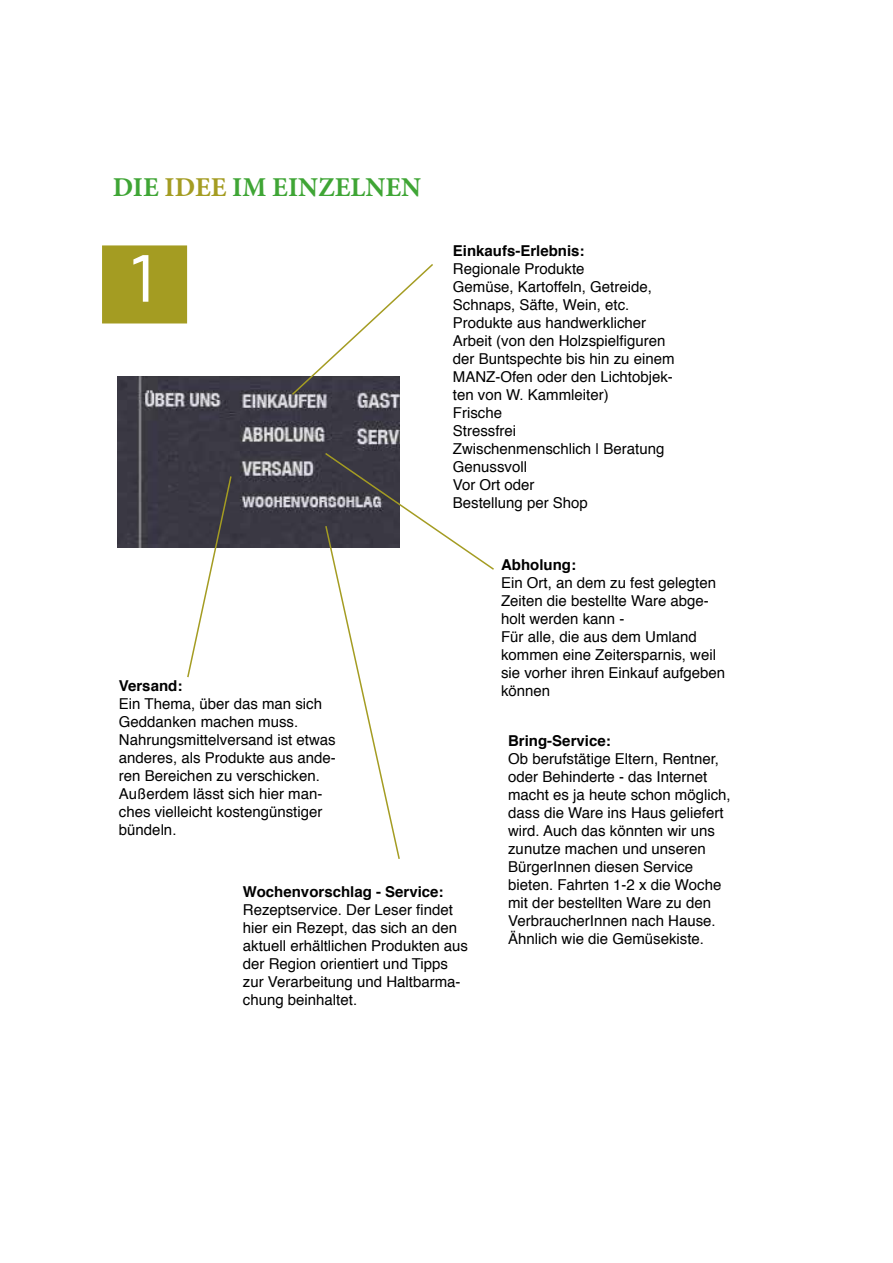
<style>
.page{position:relative;width:893px;height:1263px;background:#fff}
.page>*{position:absolute;margin:0;border:0;box-sizing:border-box;transform-origin:0 0}
.t1{font:61.5px "Geneva";color:#fff}
.t2{font:700 27px "Minion Pro";color:#3fa535}
.t3{font:15px/18px "Helvetica";color:#000}
.t4{font:700 15px "Helvetica";color:#000}
.s1{color:#a49c22}
</style>
<div class="page">
<img style="left:117px;top:377px;width:283px;height:170px">
<svg style="left:290px;top:264px;width:143px;height:132px"></svg>
<svg style="left:186px;top:475px;width:47px;height:203px"></svg>
<svg style="left:324px;top:451px;width:170px;height:408px"></svg>
<div style="left:103px;top:246px;width:83px;height:77px;background:#a49c22"></div>
<div style="left:102px;top:245px;width:85px;height:78px;border:2px solid #a49c22"></div>
<h2 class="t2" style="left:113px;top:168px;width:310px">DIE <span class="s1">IDEE</span> IM EINZELNEN</h2>
<h1 class="t1" style="left:124px;top:244px;width:43px">1</h1>
<p class="t4" style="left:453px;top:239px;width:133px">Einkaufs-Erlebnis:</p>
<p class="t3" style="left:453px;top:260px;width:223px">Regionale Produkte<br>Gemüse, Kartoffeln, Getreide,<br>Schnaps, Säfte, Wein, etc.<br>Produkte aus handwerklicher<br>Arbeit (von den Holzspielfiguren der Buntspechte bis hin zu einem<br>MANZ-Ofen oder den Lichtobjek&shy;ten von W. Kammleiter)<br>Frische<br>Stressfrei<br>Zwischenmenschlich | Beratung<br>Genussvoll<br>Vor Ort oder<br>Bestellung per Shop</p>
<p class="t4" style="left:501px;top:552px;width:76px">Abholung:</p>
<p class="t3" style="left:501px;top:574px;width:226px">Ein Ort, an dem zu fest gelegten<br>Zeiten die bestellte Ware abge&shy;holt werden kann -<br>Für alle, die aus dem Umland kommen eine Zeitersparnis, weil sie vorher ihren Einkauf aufgeben</p>
<p class="t4" style="left:119px;top:674px;width:65px">Versand:</p>
<p class="t3" style="left:501px;top:682px;width:51px">können</p>
<p class="t3" style="left:119px;top:695px;width:218px">Ein Thema, über das man sich<br>Geddanken machen muss.<br>Nahrungsmittelversand ist etwas anderes, als Produkte aus ande&shy;ren Bereichen zu verschicken.<br>Außerdem lässt sich hier man&shy;ches vielleicht kostengünstiger bündeln.</p>
<p class="t4" style="left:508px;top:729px;width:104px">Bring-Service:</p>
<p class="t3" style="left:508px;top:750px;width:224px">Ob berufstätige Eltern, Rentner, oder Behinderte - das Internet macht es ja heute schon möglich, dass die Ware ins Haus geliefert wird. Auch das könnten wir uns zunutze machen und unseren<br>BürgerInnen diesen Service bieten. Fahrten 1-2 x die Woche mit der bestellten Ware zu den<br>VerbraucherInnen nach Hause.<br>Ähnlich wie die Gemüsekiste.</p>
<p class="t4" style="left:243px;top:880px;width:202px">Wochenvorschlag - Service:</p>
<p class="t3" style="left:243px;top:901px;width:227px">Rezeptservice. Der Leser findet hier ein Rezept, das sich an den aktuell erhältlichen Produkten aus der Region orientiert und Tipps zur Verarbeitung und Haltbarma&shy;chung beinhaltet.</p>
</div>
